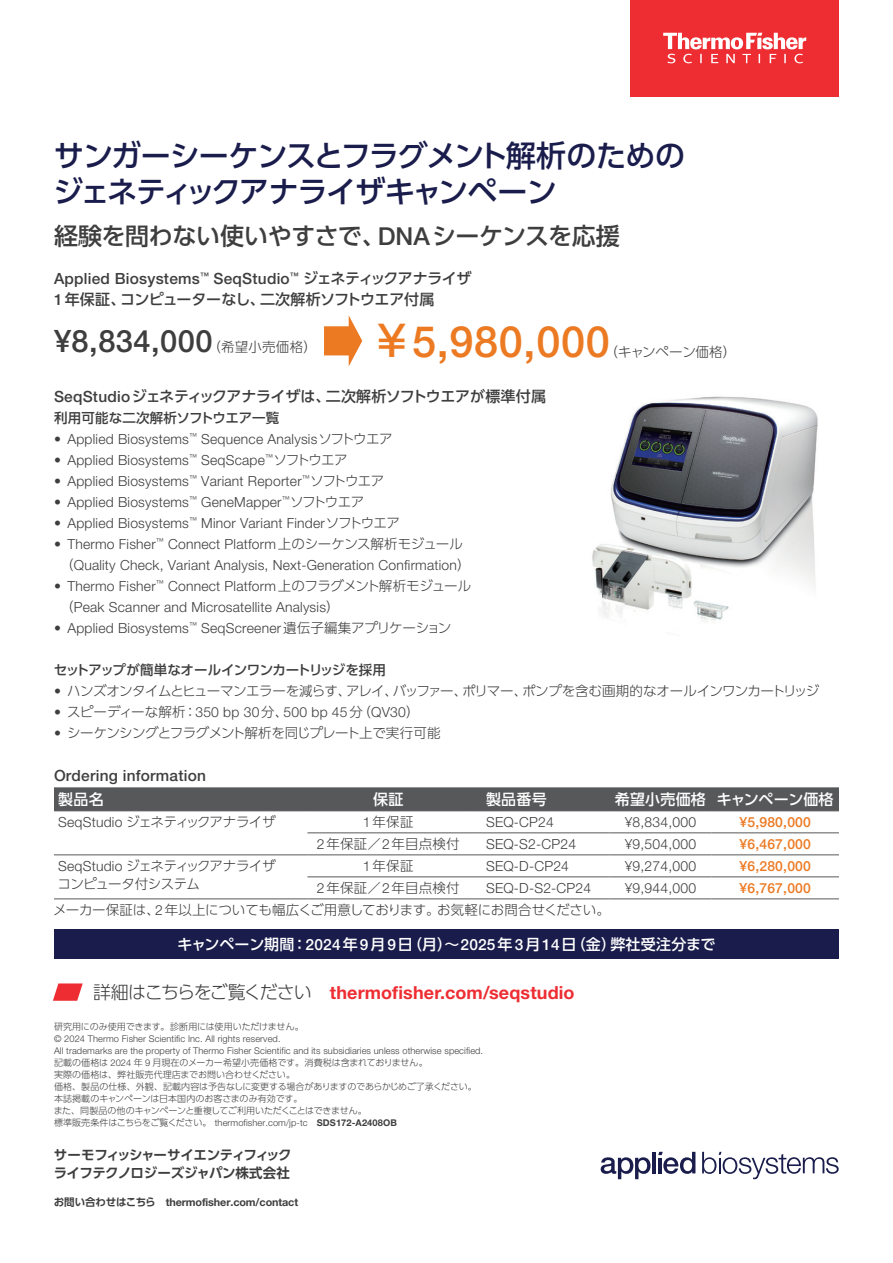
<style>
.page{position:relative;width:893px;height:1263px;background:#fff}
.page>*{position:absolute;margin:0;border:0;box-sizing:border-box;transform-origin:0 0}
.t1{font:500 43.2px "Helvetica Neue LTW1 G";letter-spacing:.015em;color:#ec7a23}
.t2{font:500 30.9px "Helvetica Neue LTW1 G";letter-spacing:.015em;color:#3e3e3f}
.t3{font:500 30px/36px "UD Shin Go Pro";letter-spacing:-.04em;color:#1a1d4c}
.t4{font:500 24px "UD Shin Go Pro";letter-spacing:-.015em;color:#3e3e3f}
.t5{font:700 18px "Helvetica Neue LTW1 G";letter-spacing:.01em;color:#ee2d33}
.t6{font:500 15.45px "Helvetica Neue LTW1 G";letter-spacing:.015em;color:#3e3e3f}
.t7{font:500 15px "UD Shin Go Pro";letter-spacing:-.015em;color:#3e3e3f}
.t8{font:500 15px "UD Shin Go Pro";letter-spacing:-.01em;color:#fff}
.t9{font:500 15px "UD Shin Go Pro";letter-spacing:.015em;color:#fff}
.t10{font:300 13.95px/21px "Helvetica Neue LTW1 G";letter-spacing:.015em;color:#3e3e3f;text-align:center}
.t11{font:500 13.95px "Helvetica Neue LTW1 G";letter-spacing:.015em;color:#ec7a23}
.t12{font:300 13.5px "UD Shin Go Pro";letter-spacing:-.03em;color:#3e3e3f}
.t13{font:700 13.5px/18px "UD Shin Go Pro De";letter-spacing:-.04em;color:#3e3e3f}
.t14{font:300 13.5px/18px "UD Shin Go Pro";letter-spacing:-.05em;color:#3e3e3f}
.t15{font:500 13.5px "UD Shin Go Pro";letter-spacing:-.045em;color:#3e3e3f}
.t16{font:300 13.5px "UD Shin Go Pro";letter-spacing:.015em;color:#3e3e3f}
.t17{font:300 13.5px "UD Shin Go Pro";letter-spacing:-.08em;color:#3e3e3f}
.t18{font:500 13.5px "UD Shin Go Pro";letter-spacing:.01em;color:#3e3e3f}
.t19{font:700 10.8px "Helvetica Neue LTW1 G";letter-spacing:-.01em;color:#3e3e3f}
.t20{font:300 9.3px/12px "Helvetica Neue LTW1 G";letter-spacing:.01em;color:#3e3e3f}
.t21{font:300 9px/12px "UD Shin Go Pro";letter-spacing:-.01em;color:#3e3e3f}
.s1{font-family:"Helvetica Neue LTW1 G";font-size:24.75px}
.s2{font-family:"UD Shin Go Pro";font-size:15px}
.s3{font-family:"Helvetica Neue LTW1 G";font-size:15.45px}
.s4{font-family:"UD Shin Go Pro";font-size:42px}
.s5{font-family:"UD Shin Go Pro";font-size:13.5px}
.s6{font-family:"Helvetica Neue LTW1 G";font-size:13.95px}
.s7{font-size:12.3px;color:#fff}
.s8{font-family:"UD Shin Go Pro";font-weight:300;color:#3e3e3f}
.s9{font-family:"Helvetica Neue LTW1 G";font-size:9.3px}
.s10{font-family:"UD Shin Go Pro";font-size:9px}
.s11{font-weight:700}
.s12{font-family:"UD Shin Go Pro De";font-size:10.5px}
</style>
<div class="page">
<svg style="left:53px;top:983px;width:30px;height:18px"></svg>
<svg style="left:324px;top:315px;width:38px;height:51px"></svg>
<img style="left:592px;top:396px;width:226px;height:227px">
<div style="left:54px;top:787px;width:785px;height:24px;background:#57585a"></div>
<hr style="left:54px;top:811px;width:253px;height:1px;background:#57585a">
<hr style="left:307px;top:811px;width:162px;height:1px;background:#57585a">
<hr style="left:469px;top:811px;width:140px;height:1px;background:#57585a">
<hr style="left:609px;top:811px;width:102px;height:1px;background:#57585a">
<hr style="left:711px;top:811px;width:128px;height:1px;background:#57585a">
<hr style="left:307px;top:833px;width:162px;height:1px;background:#57585a">
<hr style="left:469px;top:833px;width:140px;height:1px;background:#57585a">
<hr style="left:609px;top:833px;width:102px;height:1px;background:#57585a">
<hr style="left:711px;top:833px;width:128px;height:1px;background:#57585a">
<hr style="left:54px;top:855px;width:253px;height:1px;background:#57585a">
<hr style="left:307px;top:855px;width:162px;height:1px;background:#57585a">
<hr style="left:469px;top:855px;width:140px;height:1px;background:#57585a">
<hr style="left:609px;top:855px;width:102px;height:1px;background:#57585a">
<hr style="left:711px;top:855px;width:128px;height:1px;background:#57585a">
<hr style="left:307px;top:877px;width:162px;height:1px;background:#57585a">
<hr style="left:469px;top:877px;width:140px;height:1px;background:#57585a">
<hr style="left:609px;top:877px;width:102px;height:1px;background:#57585a">
<hr style="left:711px;top:877px;width:128px;height:1px;background:#57585a">
<hr style="left:54px;top:899px;width:253px;height:1px;background:#57585a">
<hr style="left:307px;top:899px;width:162px;height:1px;background:#57585a">
<hr style="left:469px;top:899px;width:140px;height:1px;background:#57585a">
<hr style="left:609px;top:899px;width:102px;height:1px;background:#57585a">
<hr style="left:711px;top:899px;width:128px;height:1px;background:#57585a">
<div style="left:54px;top:929px;width:785px;height:30px;background:#1a1d4c"></div>
<div style="left:630px;top:0;width:209px;height:96px;background:#ee2d33"></div>
<svg style="left:663px;top:33px;width:143px;height:30px"></svg>
<svg style="left:702px;top:1152px;width:137px;height:27px"></svg>
<svg style="left:601px;top:1157px;width:50px;height:22px"></svg>
<hr style="left:652px;top:1152px;width:4px;height:21px;background:#1a1d4c">
<svg style="left:658px;top:1152px;width:37px;height:22px"></svg>
<h3 class="t3" style="left:53px;top:136px;width:634px">サンガーシーケンスとフラグメント解析のためのジェネティックアナライザキャンペーン</h3>
<h3 class="t4" style="left:54px;top:217px;width:567px">経験を問わない使いやすさで、<span class="s1">DNA</span>シーケンスを応援</h3>
<p class="t6" style="left:54px;top:269px;width:419px">Applied Biosystems<sup>™</sup> SeqStudio<sup>™</sup> <span class="s2">ジェネティックアナライザ</span></p>
<p class="t7" style="left:54px;top:287px;width:382px"><span class="s3">1</span> 年保証、コンピューターなし、二次解析ソフトウエア付属</p>
<h2 class="t2" style="left:54px;top:323px;width:160px">¥8,834,000</h2>
<p class="t12" style="left:207px;top:336px;width:111px">（希望小売価格）</p>
<h1 class="t1" style="left:371px;top:315px;width:241px"><span class="s4">￥</span>5,980,000</h1>
<p class="t12" style="left:605px;top:341px;width:133px">（キャンペーン価格）</p>
<p class="t7" style="left:54px;top:384px;width:493px"><span class="s3">SeqStudio</span>ジェネティックアナライザは、二次解析ソフトウエアが標準付属</p>
<p class="t18" style="left:54px;top:407px;width:227px">利用可能な二次解析ソフトウエア一覧</p>
<p class="t10" style="left:54px;top:428px;width:340px">• Applied Biosystems<sup>™</sup> Sequence Analysis<span class="s5">ソフトウエア</span></p>
<p class="t10" style="left:54px;top:449px;width:295px">• Applied Biosystems<sup>™</sup> SeqScape<sup>™</sup><span class="s5">ソフトウエア</span></p>
<p class="t10" style="left:54px;top:470px;width:332px">• Applied Biosystems<sup>™</sup> Variant Reporter<sup>™</sup><span class="s5">ソフトウエア</span></p>
<p class="t10" style="left:54px;top:491px;width:312px">• Applied Biosystems<sup>™</sup> GeneMapper<sup>™</sup><span class="s5">ソフトウエア</span></p>
<p class="t10" style="left:54px;top:512px;width:348px">• Applied Biosystems<sup>™</sup> Minor Variant Finder<span class="s5">ソフトウエア</span></p>
<p class="t10" style="left:54px;top:533px;width:418px">• Thermo Fisher<sup>™</sup> Connect Platform<span class="s5">上のシーケンス解析モジュール（</span>Quality Check, Variant Analysis, Next-Generation Confirmation<span class="s5">）</span></p>
<p class="t10" style="left:60px;top:575px;width:413px;text-align:left;text-indent:-6px">• Thermo Fisher<sup>™</sup> Connect Platform<span class="s5">上のフラグメント解析モジュール（</span>Peak Scanner and Microsatellite Analysis<span class="s5">）</span></p>
<p class="t10" style="left:54px;top:617px;width:399px">• Applied Biosystems<sup>™</sup> SeqScreener<span class="s5">遺伝子編集アプリケーション</span></p>
<p class="t15" style="left:54px;top:659px;width:334px">セットアップが簡単なオールインワンカートリッジを採用</p>
<p class="t12" style="left:54px;top:680px;width:767px"><span class="s6">•</span> ハンズオンタイムとヒューマンエラーを減らす、アレイ、バッファー、ポリマー、ポンプを含む画期的なオールインワンカートリッジ</p>
<p class="t10" style="left:54px;top:701px;width:367px">• <span class="s5">スピーディーな解析：</span>350 bp 30<span class="s5">分、</span>500 bp 45<span class="s5">分（</span>QV30<span class="s5">）</span></p>
<p class="t12" style="left:54px;top:722px;width:388px"><span class="s6">•</span> シーケンシングとフラグメント解析を同じプレート上で実行可能</p>
<p class="t6" style="left:54px;top:766px;width:157px">Ordering information<span class="s7">]</span></p>
<p class="t9" style="left:58px;top:787px;width:47px">製品名</p>
<p class="t9" style="left:373px;top:787px;width:32px">保証</p>
<p class="t9" style="left:486px;top:787px;width:62px">製品番号</p>
<p class="t9" style="left:615px;top:787px;width:220px">希望小売価格 キャンペーン価格</p>
<p class="t17" style="left:58px;top:811px;width:219px"><span class="s6">SeqStudio</span> ジェネティックアナライザ</p>
<p class="t12" style="left:363px;top:811px;width:52px"><span class="s6">1</span>年保証</p>
<p class="t10" style="left:486px;top:811px;width:69px">SEQ-CP24</p>
<p class="t10" style="left:625px;top:811px;width:73px">¥8,834,000</p>
<p class="t11" style="left:739px;top:814px;width:73px">¥5,980,000</p>
<p class="t16" style="left:317px;top:833px;width:144px"><span class="s6">2</span>年保証／<span class="s6">2</span>年目点検付</p>
<p class="t10" style="left:486px;top:833px;width:92px">SEQ-S2-CP24</p>
<p class="t10" style="left:625px;top:833px;width:73px">¥9,504,000</p>
<p class="t11" style="left:739px;top:836px;width:73px">¥6,467,000</p>
<p class="t14" style="left:58px;top:856px;width:220px"><span class="s6">SeqStudio</span> ジェネティックアナライザコンピュータ付システム</p>
<p class="t12" style="left:363px;top:855px;width:52px"><span class="s6">1</span>年保証</p>
<p class="t10" style="left:486px;top:855px;width:84px">SEQ-D-CP24</p>
<p class="t10" style="left:625px;top:855px;width:73px">¥9,274,000</p>
<p class="t11" style="left:739px;top:858px;width:73px">¥6,280,000</p>
<p class="t16" style="left:317px;top:877px;width:144px"><span class="s6">2</span>年保証／<span class="s6">2</span>年目点検付</p>
<p class="t10" style="left:486px;top:877px;width:107px">SEQ-D-S2-CP24</p>
<p class="t10" style="left:625px;top:877px;width:73px">¥9,944,000</p>
<p class="t11" style="left:739px;top:880px;width:73px">¥6,767,000</p>
<p class="t12" style="left:53px;top:899px;width:558px">メーカー保証は、<span class="s6">2</span>年以上についても幅広くご用意しております。お気軽にお問合せください。</p>
<p class="t8" style="left:177px;top:932px;width:540px">キャンペーン期間：<span class="s3">2024</span>年<span class="s3">9</span>月<span class="s3">9</span>日（月）～<span class="s3">2025</span>年<span class="s3">3</span>月<span class="s3">14</span>日（金）弊社受注分まで</p>
<p class="t5" style="left:93px;top:981px;width:483px"><span class="s8">詳細はこちらをご覧ください　</span>thermofisher.com/seqstudio</p>
<p class="t21" style="left:54px;top:1020px;width:251px">研究用にのみ使用できます。診断用には使用いただけません。</p>
<p class="t20" style="left:54px;top:1032px;width:431px">© 2024 Thermo Fisher Scientific Inc. All rights reserved.<br>All trademarks are the property of Thermo Fisher Scientific and its subsidiaries unless otherwise specified.</p>
<p class="t21" style="left:54px;top:1056px;width:425px">記載の価格は <span class="s9">2024</span> 年 <span class="s9">9</span> 月現在のメーカー希望小売価格です。消費税は含まれておりません。<br>実際の価格は、弊社販売代理店までお問い合わせください。<br>価格、製品の仕様、外観、記載内容は予告なしに変更する場合がありますのであらかじめご了承ください。本誌掲載のキャンペーンは日本国内のお客さまのみ有効です。<br>また、同製品の他のキャンペーンと重複してご利用いただくことはできません。</p>
<p class="t20" style="left:54px;top:1116px;width:344px"><span class="s10">標準販売条件はこちらをご覧ください。</span> thermofisher.com/jp-tc <span class="s11">SDS172-A2408OB</span></p>
<p class="t13" style="left:54px;top:1145px;width:239px">サーモフィッシャーサイエンティフィックライフテクノロジーズジャパン株式会社</p>
<p class="t19" style="left:54px;top:1196px;width:246px"><span class="s12">お問い合わせはこちら　</span>thermofisher.com/contact</p>
</div>
